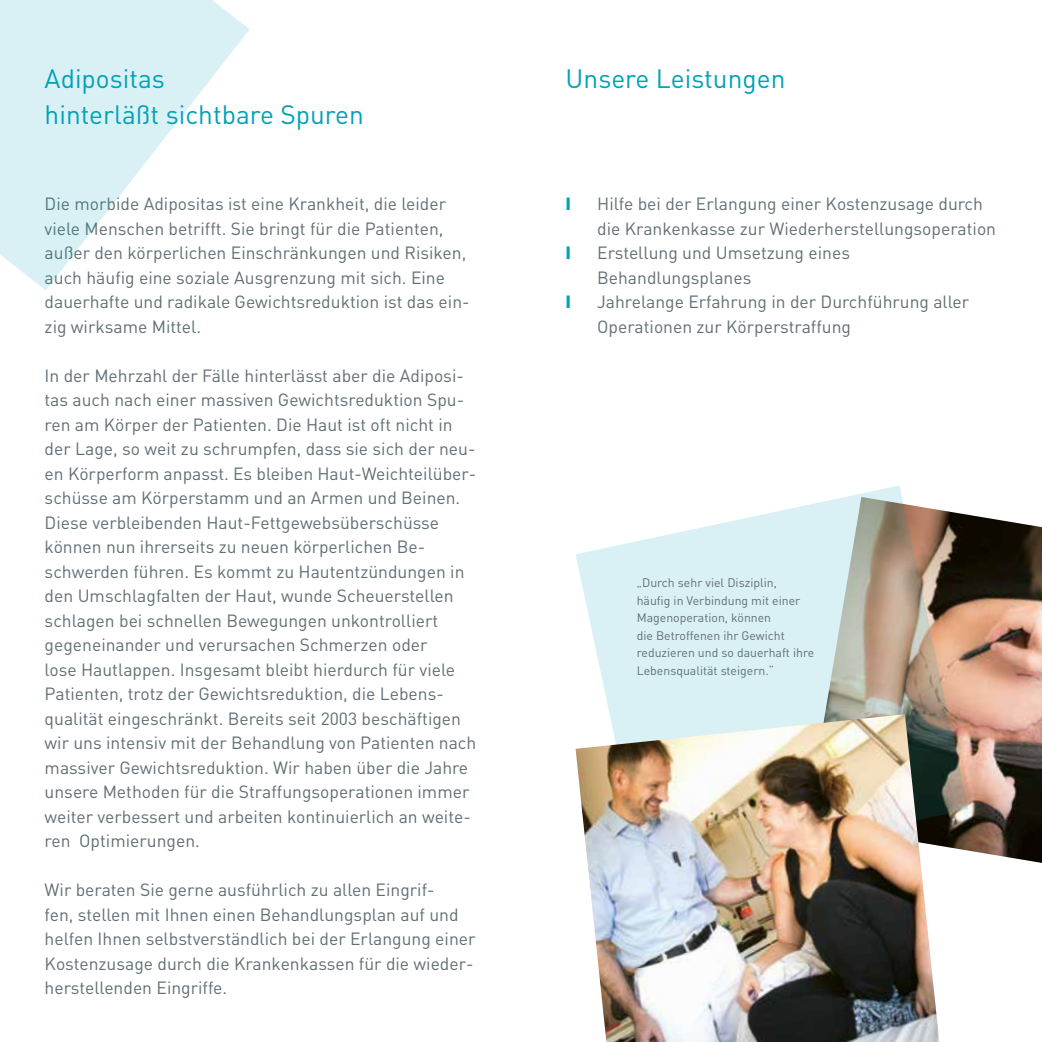
<style>
.page{position:relative;width:1042px;height:1042px;background:#fff}
.page>*{position:absolute;margin:0;border:0;box-sizing:border-box;transform-origin:0 0}
.t1{font:26.25px/36.8px "DIN Pro";color:#00a2b8}
.t2{font:17.5px/24.5px "DIN Pro";color:#616f74}
.t3{font:900 17.5px "DIN Pro";color:#00a2b8}
.t4{font:12.25px/17.5px "DIN Pro";color:#616f74}
</style>
<div class="page">
<img style="left:968px;top:514px;width:74px;height:349px">
<svg style="left:576px;top:485px;width:392px;height:366px;fill:#d9f1f4"></svg>
<img style="left:575px;top:714px;width:364px;height:328px">
<svg style="left:0;top:0;width:250px;height:290px;fill:#d9f1f4"></svg>
<h1 class="t1" style="left:45px;top:59px;width:321px">Adipositas<br>hinterläßt sichtbare Spuren</h1>
<p class="t2" style="left:45px;top:191px;width:426px">Die morbide Adipositas ist eine Krankheit, die leider viele Menschen betrifft. Sie bringt für die Patienten, außer den körperlichen Einschränkungen und Risiken, auch häufig eine soziale Ausgrenzung mit sich. Eine dauerhafte und radikale Gewichtsreduktion ist das ein&shy;zig wirksame Mittel.</p>
<p class="t2" style="left:45px;top:362px;width:433px">In der Mehrzahl der Fälle hinterlässt aber die Adiposi&shy;tas auch nach einer massiven Gewichtsreduktion Spu&shy;ren am Körper der Patienten. Die Haut ist oft nicht in der Lage, so weit zu schrumpfen, dass sie sich der neu&shy;en Körperform anpasst. Es bleiben Haut-Weichteilüber&shy;schüsse am Körperstamm und an Armen und Beinen.<br>Diese verbleibenden Haut-Fettgewebsüberschüsse können nun ihrerseits zu neuen körperlichen Be&shy;schwerden führen. Es kommt zu Hautentzündungen in den Umschlagfalten der Haut, wunde Scheuerstellen schlagen bei schnellen Bewegungen unkontrolliert gegeneinander und verursachen Schmerzen oder<br>lose Hautlappen. Insgesamt bleibt hierdurch für viele Patienten, trotz der Gewichtsreduktion, die Lebens&shy;qualität eingeschränkt. Bereits seit 2003 beschäftigen wir uns intensiv mit der Behandlung von Patienten nach massiver Gewichtsreduktion. Wir haben über die Jahre unsere Methoden für die Straffungsoperationen immer weiter verbessert und arbeiten kontinuierlich an weite&shy;ren Optimierungen.</p>
<p class="t2" style="left:45px;top:877px;width:432px">Wir beraten Sie gerne ausführlich zu allen Eingrif-<br>fen, stellen mit Ihnen einen Behandlungsplan auf und helfen Ihnen selbstverständlich bei der Erlangung einer Kostenzusage durch die Krankenkassen für die wieder&shy;herstellenden Eingriffe.</p>
<h1 class="t1" style="left:566px;top:59px;width:221px">Unsere Leistungen</h1>
<p class="t3" style="left:566px;top:192px;width:7px">I</p>
<p class="t2" style="left:597px;top:191px;width:400px">Hilfe bei der Erlangung einer Kostenzusage durch die Krankenkasse zur Wiederherstellungsoperation</p>
<p class="t3" style="left:566px;top:241px;width:7px">I</p>
<p class="t2" style="left:597px;top:240px;width:254px">Erstellung und Umsetzung eines<br>Behandlungsplanes</p>
<p class="t3" style="left:566px;top:290px;width:7px">I</p>
<p class="t2" style="left:597px;top:289px;width:374px">Jahrelange Erfahrung in der Durchführung aller<br>Operationen zur Körperstraffung</p>
<p class="t4" style="left:637px;top:573px;width:179px">„Durch sehr viel Disziplin,<br>häufig in Verbindung mit einer<br>Magenoperation, können<br>die Betroffenen ihr Gewicht reduzieren und so dauerhaft ihre<br>Lebensqualität steigern.“</p>
</div>
